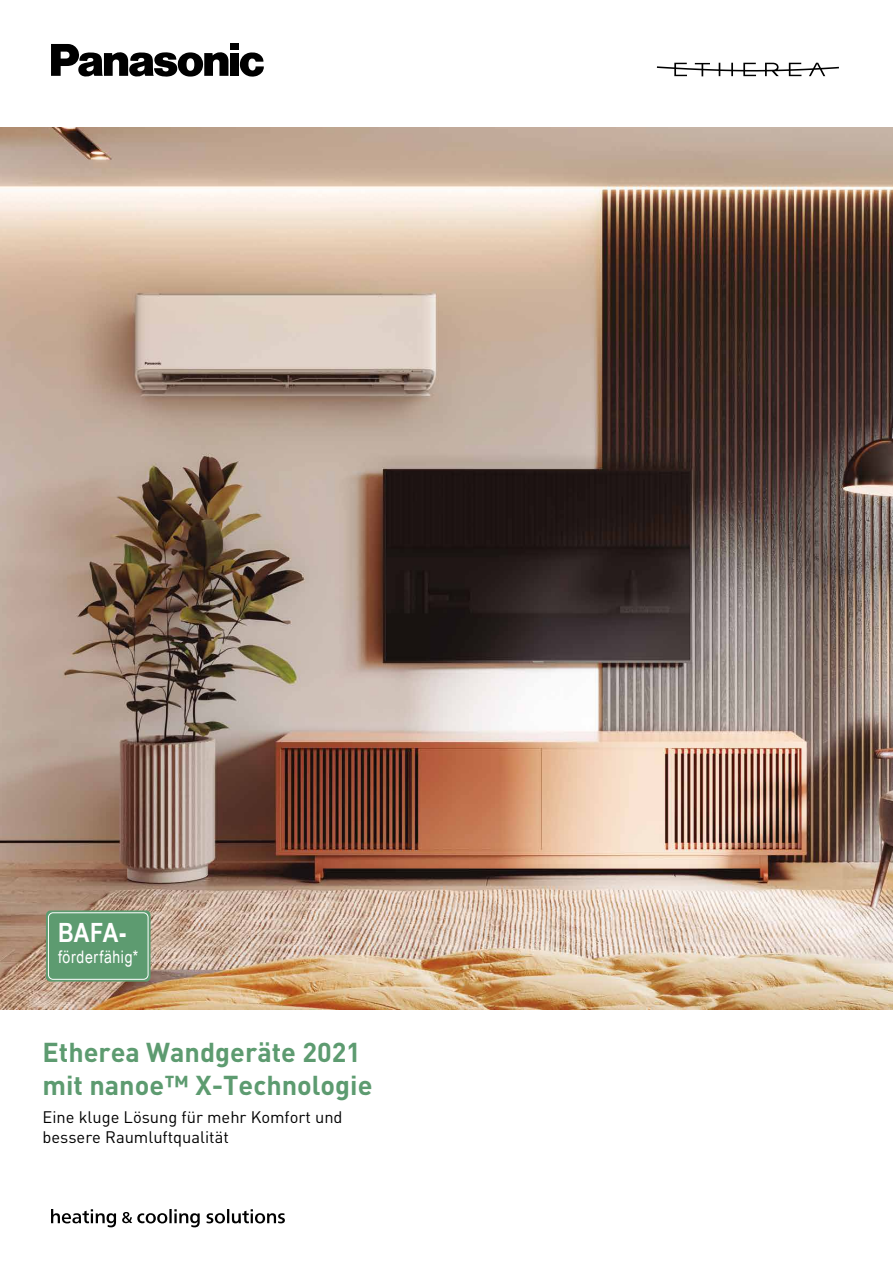
<style>
.page{position:relative;width:893px;height:1263px;background:#fff}
.page>*{position:absolute;margin:0;border:0;box-sizing:border-box;transform-origin:0 0}
.t1{font:700 27px/33px "DIN";color:#5d9b70}
.t2{font:700 26.55px "Arial Narrow";color:#fff}
.t3{font:17.25px "Arial Narrow";letter-spacing:.04em;color:#fff}
.t4{font:16.5px/19.8px "DIN";color:#000}
</style>
<div class="page">
<img style="left:0;top:128px;width:893px;height:882px">
<svg style="left:240px;top:52px;width:24px;height:25px"></svg>
<div style="left:230px;top:44px;width:9px;height:6px;background:#000"></div>
<div style="left:230px;top:53px;width:9px;height:23px;background:#000"></div>
<svg style="left:51px;top:44px;width:177px;height:33px"></svg>
<svg style="left:207px;top:1209px;width:78px;height:14px"></svg>
<svg style="left:122px;top:1209px;width:78px;height:18px"></svg>
<svg style="left:51px;top:1209px;width:65px;height:18px"></svg>
<svg style="left:657px;top:63px;width:182px;height:13px"></svg>
<div style="left:46px;top:910px;width:105px;height:72px;background:#5d9b70;border-radius:5px"></div>
<div style="left:48px;top:912px;width:100px;height:67px;border:1px solid #fff;border-radius:5px"></div>
<h2 class="t2" style="left:58px;top:912px;width:70px">BAFA-</h2>
<p class="t3" style="left:58px;top:944px;width:82px">förderfähig*</p>
<h1 class="t1" style="left:43px;top:1035px;width:331px">Etherea Wandgeräte 2021 mit nanoe™ X-Technologie</h1>
<p class="t4" style="left:43px;top:1107px;width:302px">Eine kluge Lösung für mehr Komfort und bessere Raumluftqualität</p>
</div>
